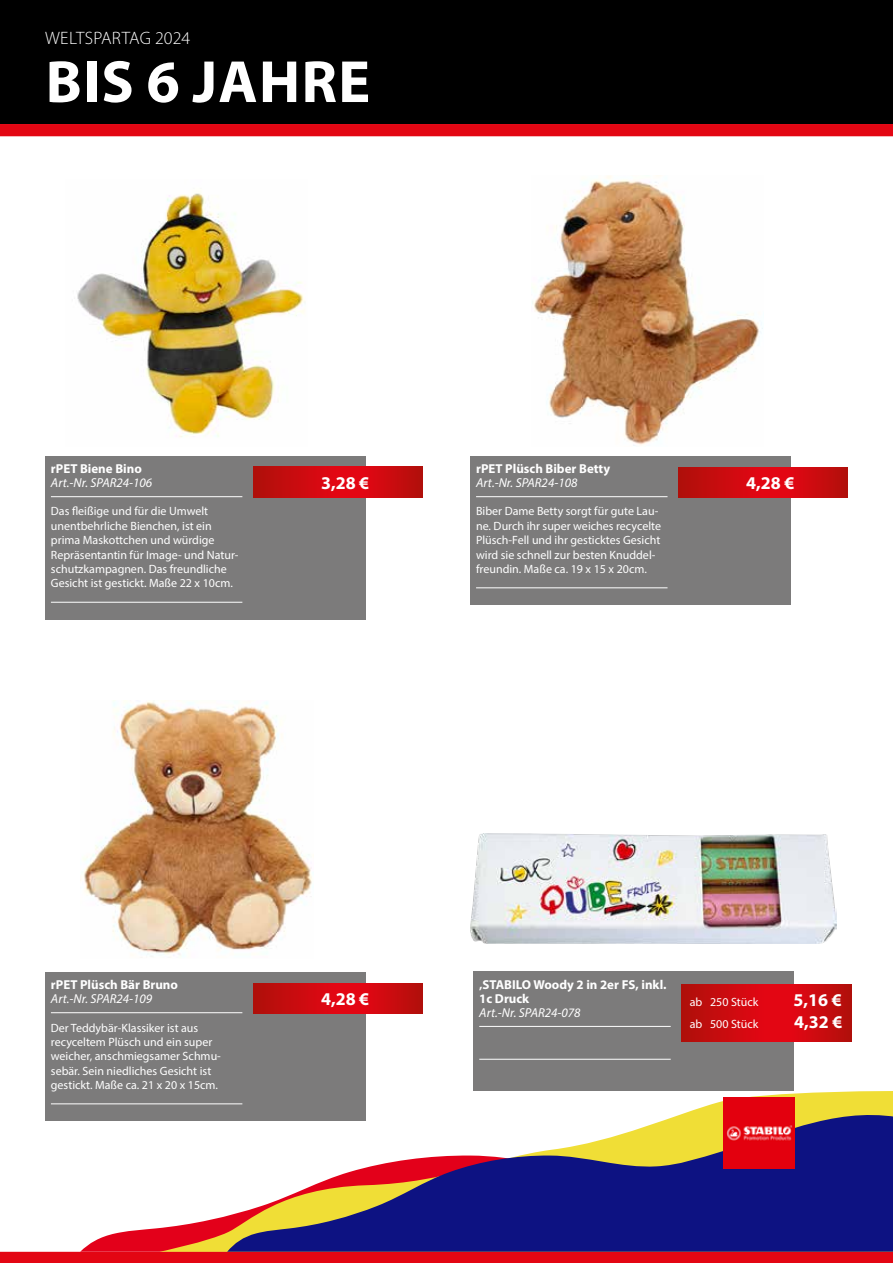
<style>
.page{position:relative;width:893px;height:1263px;background:#fff}
.page>*{position:absolute;margin:0;border:0;box-sizing:border-box;transform-origin:0 0}
.t1{font:700 60px "Myriad Pro";letter-spacing:.02em;color:#fff}
.t2{font:700 18px "Myriad Pro";color:#fff}
.t3{font:300 18px "Myriad Pro";letter-spacing:.01em;color:#fff}
.t4{font:700 12.9px/14.1px "Myriad Pro";color:#fff}
.t5{font:italic 12.9px "Myriad Pro";color:#fff}
.t6{font:12px/14.4px "Myriad Pro";color:#fff}
</style>
<div class="page">
<div style="left:0;top:0;width:893px;height:124px;background:#000"></div>
<div style="left:0;top:124px;width:893px;height:12px;background:#e30613"></div>
<div style="left:0;top:1252px;width:893px;height:11px;background:#e30613"></div>
<svg style="left:80px;top:1120px;width:79px;height:132px"></svg>
<svg style="left:159px;top:1091px;width:734px;height:161px"></svg>
<svg style="left:227px;top:1104px;width:666px;height:148px;fill:#0d1282"></svg>
<div style="left:45px;top:972px;width:321px;height:148px;background:#7c7b7b"></div>
<hr style="left:51px;top:1012px;width:191px;height:1px;background:#fff">
<hr style="left:51px;top:1103px;width:191px;height:1px;background:#fff">
<div style="left:45px;top:456px;width:321px;height:163px;background:#7c7b7b"></div>
<hr style="left:51px;top:496px;width:191px;height:1px;background:#fff">
<hr style="left:51px;top:602px;width:191px;height:1px;background:#fff">
<div style="left:470px;top:456px;width:321px;height:149px;background:#7c7b7b"></div>
<hr style="left:476px;top:496px;width:191px;height:1px;background:#fff">
<hr style="left:476px;top:587px;width:191px;height:1px;background:#fff">
<img style="left:532px;top:175px;width:231px;height:271px">
<img style="left:80px;top:700px;width:232px;height:257px">
<svg style="left:253px;top:983px;width:170px;height:30px;background:#cd0a0f"></svg>
<svg style="left:678px;top:467px;width:170px;height:31px;background:#cd0a0f"></svg>
<svg style="left:253px;top:467px;width:170px;height:30px;background:#cd0a0f"></svg>
<img style="left:77px;top:191px;width:228px;height:246px">
<div style="left:473px;top:972px;width:321px;height:119px;background:#7c7b7b"></div>
<hr style="left:479px;top:1026px;width:192px;height:1px;background:#fff">
<hr style="left:479px;top:1059px;width:192px;height:1px;background:#fff">
<img style="left:470px;top:834px;width:366px;height:109px">
<svg style="left:681px;top:984px;width:170px;height:58px;background:#cd0a0f"></svg>
<img style="left:723px;top:1098px;width:71px;height:71px">
<h2 class="t3" style="left:45px;top:27px;width:147px">WELTSPARTAG 2024</h2>
<h1 class="t1" style="left:46px;top:43px;width:326px">BIS 6 JAHRE</h1>
<p class="t4" style="left:51px;top:461px;width:92px">rPET Biene Bino</p>
<p class="t5" style="left:51px;top:475px;width:103px">Art.-Nr. SPAR24-106</p>
<p class="t6" style="left:51px;top:504px;width:189px">Das fleißige und für die Umwelt unentbehrliche Bienchen, ist ein prima Maskottchen und würdige Repräsentantin für Image- und Natur&shy;schutzkampagnen. Das freundliche Gesicht ist gestickt. Maße 22 x 10cm.</p>
<p class="t4" style="left:476px;top:461px;width:136px">rPET Plüsch Biber Betty</p>
<p class="t5" style="left:476px;top:475px;width:103px">Art.-Nr. SPAR24-108</p>
<p class="t6" style="left:476px;top:504px;width:187px">Biber Dame Betty sorgt für gute Lau&shy;ne. Durch ihr super weiches recycelte Plüsch-Fell und ihr gesticktes Gesicht wird sie schnell zur besten Knuddel&shy;freundin. Maße ca. 19 x 15 x 20cm.</p>
<h2 class="t2" style="left:321px;top:471px;width:50px">3,28 €</h2>
<h2 class="t2" style="left:746px;top:471px;width:50px">4,28 €</h2>
<p class="t4" style="left:51px;top:977px;width:129px">rPET Plüsch Bär Bruno</p>
<p class="t5" style="left:51px;top:991px;width:103px">Art.-Nr. SPAR24-109</p>
<p class="t6" style="left:51px;top:1020px;width:172px">Der Teddybär-Klassiker ist aus recyceltem Plüsch und ein super weicher, anschmiegsamer Schmu&shy;sebär. Sein niedliches Gesicht ist gestickt. Maße ca. 21 x 20 x 15cm.</p>
<h2 class="t2" style="left:321px;top:987px;width:50px">4,28 €</h2>
<p class="t4" style="left:479px;top:977px;width:189px">‚STABILO Woody 2 in 2er FS, inkl.<br>1c Druck</p>
<p class="t5" style="left:479px;top:1004px;width:103px">Art.-Nr. SPAR24-078</p>
<p class="t6" style="left:690px;top:995px;width:70px">ab 250 Stück</p>
<h2 class="t2" style="left:793px;top:989px;width:50px">5,16 €</h2>
<p class="t6" style="left:690px;top:1017px;width:70px">ab 500 Stück</p>
<h2 class="t2" style="left:794px;top:1010px;width:50px">4,32 €</h2>
</div>
